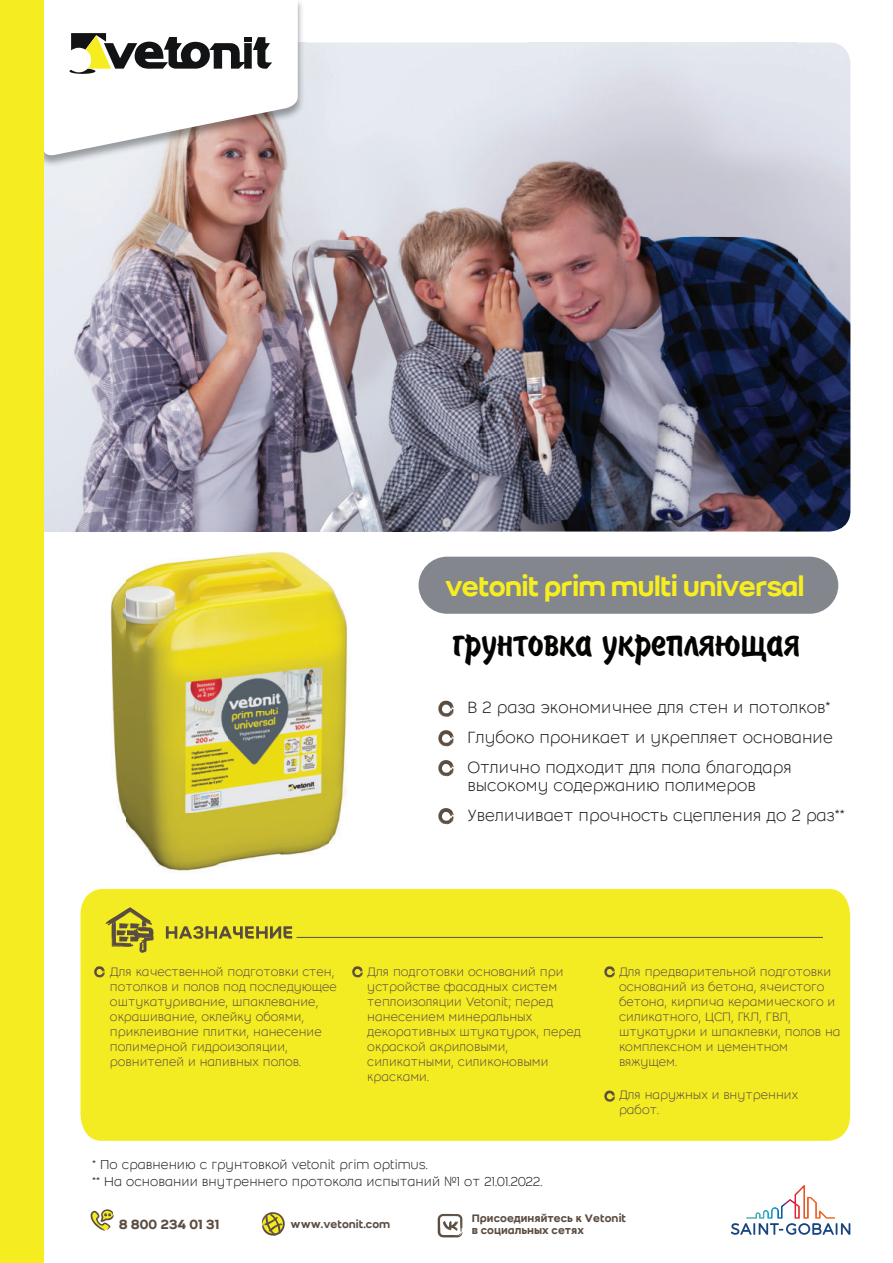
<style>
.page{position:relative;width:893px;height:1263px;background:#fff}
.page>*{position:absolute;margin:0;border:0;box-sizing:border-box;transform-origin:0 0}
.t1{font:42px "SPSL Brush";color:#040503}
.t2{font:500 30px "Weber";letter-spacing:-.035em;color:#f7ee21}
.t3{font:300 18px/30px "Weber";color:#211d1e}
.t4{font:500 14.7px "Weber";color:#5b4d42}
.t5{font:300 14.25px/16.5px "Weber";color:#211d1e}
.t6{font:300 13.5px/15px "Weber";color:#5c4d41}
.t7{font:500 12px/12px "Weber";color:#5b4d42}
.s1{font-family:"Myriad Pro"}
</style>
<div class="page">
<img style="left:43px;top:531px;width:84px;height:383px">
<img style="left:127px;top:531px;width:304px;height:340px">
<img style="left:258px;top:43px;width:592px;height:488px">
<img style="left:43px;top:169px;width:215px;height:340px">
<img style="left:43px;top:509px;width:388px;height:22px">
<svg style="left:438px;top:700px;width:16px;height:17px"></svg>
<svg style="left:438px;top:730px;width:16px;height:16px"></svg>
<svg style="left:438px;top:760px;width:16px;height:16px"></svg>
<svg style="left:438px;top:808px;width:16px;height:16px"></svg>
<div style="left:419px;top:557px;width:419px;height:57px;background:#83878d;border-radius:29px"></div>
<div style="left:80px;top:889px;width:770px;height:252px;background:#f4ec23"></div>
<svg style="left:166px;top:926px;width:126px;height:13px"></svg>
<svg style="left:106px;top:907px;width:48px;height:46px"></svg>
<hr style="left:296px;top:937px;width:527px;height:1px;background:#594c40">
<svg style="left:352px;top:966px;width:11px;height:12px"></svg>
<svg style="left:604px;top:966px;width:11px;height:12px"></svg>
<svg style="left:604px;top:1090px;width:11px;height:12px"></svg>
<svg style="left:94px;top:966px;width:11px;height:12px"></svg>
<img style="left:43px;top:43px;width:263px;height:126px">
<svg style="left:43px;top:0;width:255px;height:157px"></svg>
<div style="left:0;top:0;width:43px;height:1263px;background:#f6ed20"></div>
<svg style="left:731px;top:1185px;width:119px;height:50px"></svg>
<svg style="left:91px;top:1209px;width:23px;height:21px"></svg>
<svg style="left:262px;top:1212px;width:23px;height:23px"></svg>
<svg style="left:438px;top:1214px;width:24px;height:23px"></svg>
<h2 class="t2" style="left:445px;top:574px;width:361px">vetonit prim multi universal</h2>
<h1 class="t1" style="left:452px;top:617px;width:349px">грунтовка укрепляющая</h1>
<h3 class="t3" style="left:467px;top:692px;width:367px">В 2 раза экономичнее для стен и потолков*<br>Глубоко проникает и укрепляет основание<br>Отлично подходит для пола благодаря</h3>
<h3 class="t3" style="left:467px;top:770px;width:379px">высокому содержанию полимеров<br>Увеличивает прочность сцепления до 2 раз**</h3>
<p class="t6" style="left:110px;top:964px;width:229px">Для качественной подготовки стен, потолков и полов под последующее оштукатуривание, шпаклевание, окрашивание, оклейку обоями, приклеивание плитки, нанесение полимерной гидроизоляции, ровнителей и наливных полов.</p>
<p class="t6" style="left:367px;top:964px;width:215px">Для подготовки оснований при устройстве фасадных систем теплоизоляции Vetonit; перед нанесением минеральных декоративных штукатурок, перед окраской акриловыми, силикатными, силиконовыми красками.</p>
<p class="t5" style="left:92px;top:1156px;width:452px">* По сравнению с грунтовкой vetonit prim optimus.<br>** На основании внутреннего протокола испытаний <span class="s1">№</span>1 от 21.01.2022.</p>
<p class="t6" style="left:619px;top:964px;width:223px">Для предварительной подготовки оснований из бетона, ячеистого бетона, кирпича керамического и силикатного, ЦСП, ГКЛ, ГВЛ, штукатурки и шпаклевки, полов на комплексном и цементном вяжущем.</p>
<p class="t6" style="left:619px;top:1087px;width:181px">Для наружных и внутренних работ.</p>
<p class="t4" style="left:119px;top:1218px;width:102px">8 800 234 01 31</p>
<p class="t7" style="left:291px;top:1219px;width:101px">www.vetonit.com</p>
<p class="t7" style="left:472px;top:1211px;width:156px">Присоединяйтесь к Vetonit в социальных сетях</p>
</div>
